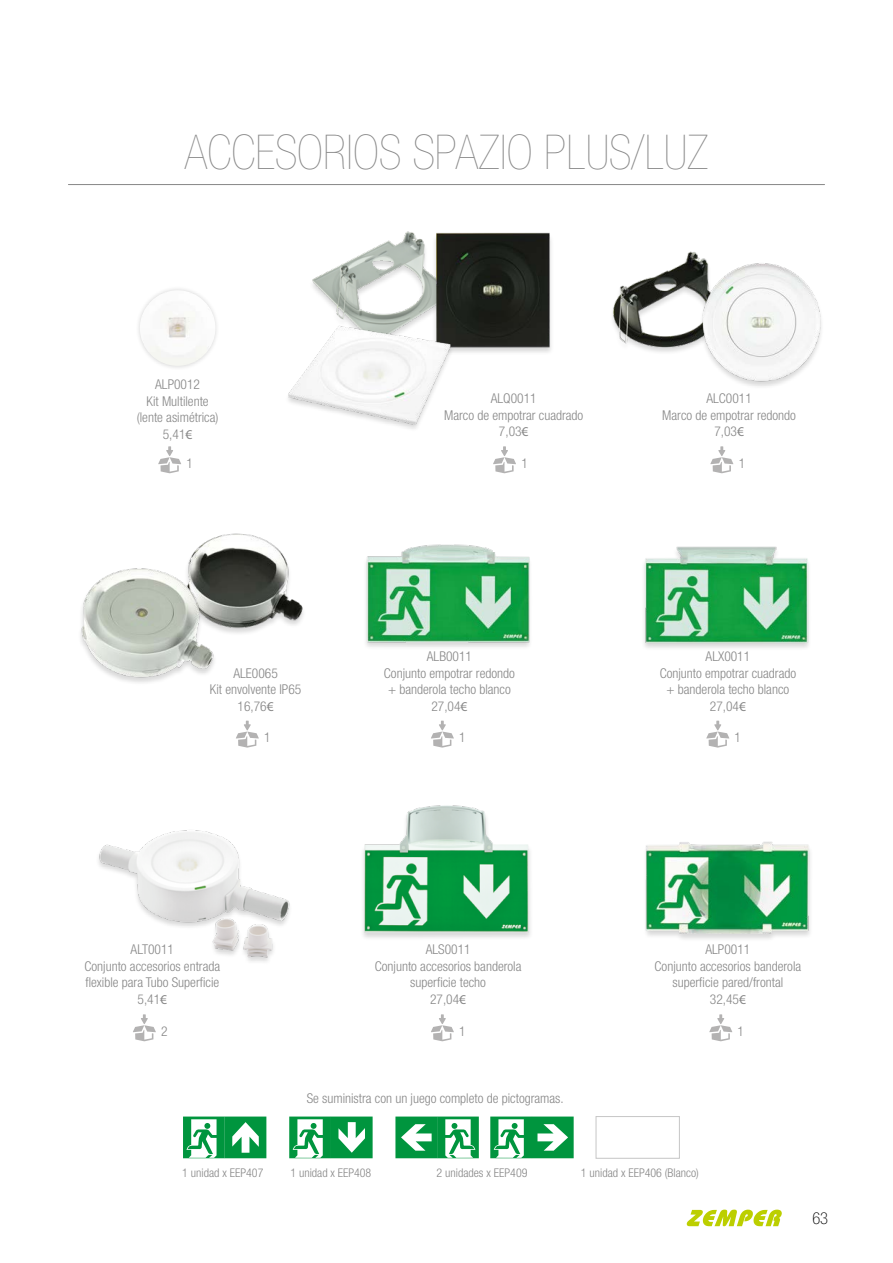
<style>
.page{position:relative;width:893px;height:1263px;background:#fff}
.page>*{position:absolute;margin:0;border:0;box-sizing:border-box;transform-origin:0 0}
.t1{font:900 condensed 48px "Helvetica Neue";color:#878787}
.t2{font:100 condensed 16.5px "Helvetica Neue LT Std";color:#000}
.t3{font:300 condensed 13.5px/16.5px "Helvetica Neue";color:#878787;text-align:center}
.t4{font:300 condensed 12px "Helvetica Neue";color:#878787}
.s1{font-family:"Myriad Pro";font-weight:400;font-stretch:normal}
</style>
<div class="page">
<hr style="left:68px;top:184px;width:757px;height:1px;background:#878787">
<img style="left:644px;top:546px;width:165px;height:102px">
<img style="left:366px;top:544px;width:164px;height:103px">
<img style="left:191px;top:533px;width:112px;height:100px">
<img style="left:80px;top:557px;width:160px;height:126px">
<svg style="left:431px;top:721px;width:23px;height:27px"></svg>
<svg style="left:236px;top:721px;width:23px;height:27px"></svg>
<svg style="left:706px;top:721px;width:23px;height:27px"></svg>
<img style="left:312px;top:231px;width:111px;height:90px">
<img style="left:423px;top:232px;width:128px;height:121px">
<img style="left:612px;top:251px;width:86px;height:101px">
<img style="left:689px;top:256px;width:132px;height:130px">
<div style="left:135px;top:286px;width:85px;height:84px;background:#000;opacity:.15"></div>
<img style="left:140px;top:290px;width:75px;height:76px;border-radius:38px">
<div style="left:284px;top:327px;width:171px;height:105px;background:#000;opacity:.15"></div>
<img style="left:285px;top:321px;width:169px;height:110px">
<svg style="left:710px;top:446px;width:23px;height:27px"></svg>
<svg style="left:493px;top:446px;width:23px;height:27px"></svg>
<svg style="left:158px;top:446px;width:23px;height:27px"></svg>
<img style="left:645px;top:841px;width:165px;height:98px">
<img style="left:98px;top:830px;width:192px;height:96px">
<div style="left:210px;top:919px;width:66px;height:46px;background:#000;opacity:.15"></div>
<img style="left:211px;top:915px;width:62px;height:43px">
<div style="left:360px;top:805px;width:173px;height:135px;background:#f2f2f2"></div>
<img style="left:360px;top:805px;width:173px;height:131px">
<svg style="left:133px;top:1014px;width:23px;height:27px"></svg>
<svg style="left:431px;top:1014px;width:23px;height:27px"></svg>
<svg style="left:709px;top:1014px;width:23px;height:27px"></svg>
<svg style="left:490px;top:1158px;width:84px;height:1px"></svg>
<svg style="left:490px;top:1116px;width:84px;height:42px"></svg>
<svg style="left:395px;top:1158px;width:84px;height:1px"></svg>
<svg style="left:395px;top:1116px;width:84px;height:42px"></svg>
<svg style="left:183px;top:1116px;width:84px;height:43px"></svg>
<svg style="left:183px;top:1116px;width:83px;height:42px"></svg>
<svg style="left:289px;top:1158px;width:84px;height:1px"></svg>
<svg style="left:289px;top:1116px;width:84px;height:42px"></svg>
<div style="left:596px;top:1116px;width:84px;height:43px;border:1px solid #c6c6c6"></div>
<svg style="left:687px;top:1209px;width:95px;height:17px"></svg>
<h1 class="t1" style="left:184px;top:126px;width:526px">ACCESORIOS SPAZIO PLUS/LUZ</h1>
<p class="t3" style="left:137px;top:376px;width:83px">ALP0012<br>Kit Multilente (lente asimétrica)<br>5,41<span class="s1">€</span></p>
<p class="t3" style="left:186px;top:454px;width:8px">1</p>
<p class="t3" style="left:521px;top:454px;width:8px">1</p>
<p class="t3" style="left:739px;top:454px;width:8px">1</p>
<p class="t3" style="left:444px;top:390px;width:141px">ALQ0011<br>Marco de empotrar cuadrado<br>7,03<span class="s1">€</span></p>
<p class="t3" style="left:662px;top:390px;width:135px">ALC0011<br>Marco de empotrar redondo<br>7,03<span class="s1">€</span></p>
<p class="t3" style="left:384px;top:648px;width:132px">ALB0011<br>Conjunto empotrar redondo + banderola techo blanco<br>27,04<span class="s1">€</span></p>
<p class="t3" style="left:660px;top:648px;width:138px">ALX0011<br>Conjunto empotrar cuadrado + banderola techo blanco<br>27,04<span class="s1">€</span></p>
<p class="t3" style="left:210px;top:665px;width:93px">ALE0065<br>Kit envolvente IP65<br>16,76<span class="s1">€</span></p>
<p class="t3" style="left:264px;top:729px;width:8px">1</p>
<p class="t3" style="left:459px;top:729px;width:8px">1</p>
<p class="t3" style="left:735px;top:729px;width:8px">1</p>
<p class="t3" style="left:85px;top:941px;width:137px">ALT0011<br>Conjunto accesorios entrada flexible para Tubo Superficie<br>5,41<span class="s1">€</span></p>
<p class="t3" style="left:375px;top:941px;width:148px">ALS0011<br>Conjunto accesorios banderola superficie techo<br>27,04<span class="s1">€</span></p>
<p class="t3" style="left:161px;top:1022px;width:8px">2</p>
<p class="t3" style="left:459px;top:1022px;width:8px">1</p>
<p class="t3" style="left:738px;top:1022px;width:8px">1</p>
<p class="t3" style="left:655px;top:941px;width:148px">ALP0011<br>Conjunto accesorios banderola superficie pared/frontal<br>32,45<span class="s1">€</span></p>
<p class="t3" style="left:307px;top:1090px;width:259px">Se suministra con un juego completo de pictogramas.</p>
<p class="t4" style="left:182px;top:1166px;width:83px">1 unidad x EEP407</p>
<p class="t4" style="left:290px;top:1166px;width:82px">1 unidad x EEP408</p>
<p class="t4" style="left:437px;top:1166px;width:92px">2 unidades x EEP409</p>
<p class="t4" style="left:581px;top:1166px;width:119px">1 unidad x EEP406 (Blanco)</p>
<p class="t2" style="left:812px;top:1209px;width:17px">63</p>
</div>
